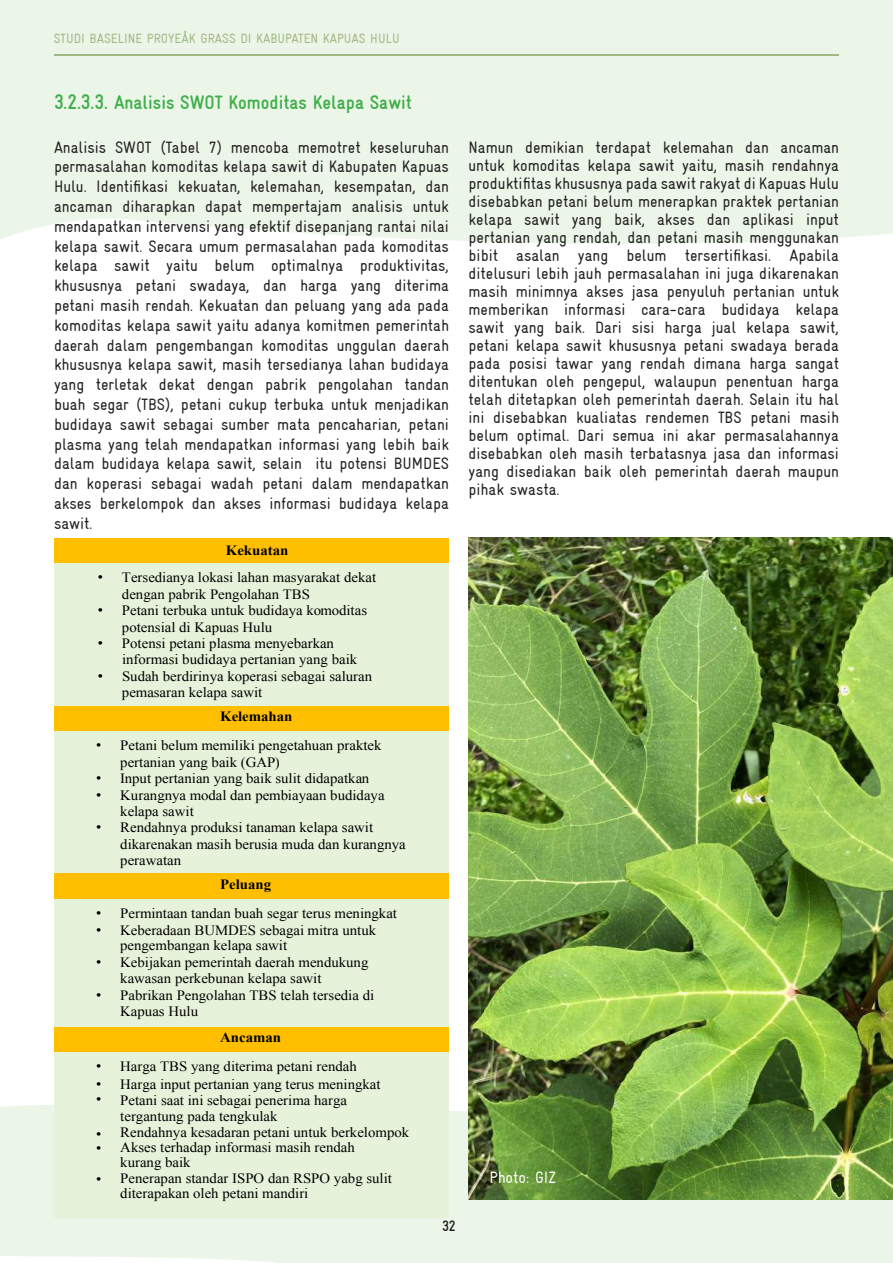
<style>
.page{position:relative;width:893px;height:1263px;background:#fff}
.page>*{position:absolute;margin:0;border:0;box-sizing:border-box;transform-origin:0 0}
.t1{font:700 condensed 19.5px "Gravur";color:#40ae49}
.t2{font:condensed 16.5px/18px "Gravur";color:#231f20;text-align:justify}
.t3{font:condensed 16.5px "Gravur";color:#fff}
.t4{font:700 condensed 15px "Gravur";color:#231f20}
.t5{font:14.25px/16.4px "Times New Roman";color:#000;scale:1.04 1}
.t6{font:700 14.25px "Times New Roman";color:#000;scale:1.04 1}
.t7{font:14.25px "Arial";color:#000;scale:1.04 1}
.t8{font:condensed 13.5px "Gravur";color:#a0b882}
.s1{font-size:21px}
.s2{font-family:"Arial"}
</style>
<div class="page">
<div style="left:0;top:0;width:893px;height:244px;background:#ebf6e9"></div>
<svg style="left:0;top:1023px;width:893px;height:240px;background:#ecf5e9"></svg>
<hr style="left:54px;top:54px;width:785px;height:1px;background:#a0b882">
<div style="left:54px;top:538px;width:395px;height:25px;background:#ffbf00"></div>
<div style="left:54px;top:563px;width:395px;height:143px;background:#e7f2da"></div>
<div style="left:54px;top:706px;width:395px;height:25px;background:#ffbf00"></div>
<div style="left:54px;top:731px;width:395px;height:143px;background:#e7f2da"></div>
<div style="left:54px;top:874px;width:395px;height:25px;background:#ffbf00"></div>
<div style="left:54px;top:899px;width:395px;height:128px;background:#e7f2da"></div>
<div style="left:54px;top:1027px;width:395px;height:25px;background:#ffbf00"></div>
<div style="left:54px;top:1052px;width:395px;height:165px;background:#e7f2da"></div>
<img style="left:469px;top:538px;width:424px;height:661px">
<p class="t8" style="left:54px;top:30px;width:347px">STUDI BASELINE PROYEÅK GRASS DI KABUPATEN KAPUAS HULU</p>
<p class="t1" style="left:54px;top:92px;width:360px"><span class="s1">3.2.3.3.</span> Analisis SWOT Komoditas Kelapa Sawit</p>
<p class="t2" style="left:54px;top:137px;width:396px;line-height:19.8px">Analisis SWOT (Tabel 7) mencoba memotret keseluruhan permasalahan komoditas kelapa sawit di Kabupaten Kapuas Hulu. Identifikasi kekuatan, kelemahan, kesempatan, dan ancaman diharapkan dapat mempertajam analisis untuk mendapatkan intervensi yang efektif disepanjang rantai nilai kelapa sawit. Secara umum permasalahan pada komoditas kelapa sawit yaitu belum optimalnya produktivitas, khususnya petani swadaya, dan harga yang diterima petani masih rendah. Kekuatan dan peluang yang ada pada komoditas kelapa sawit yaitu adanya komitmen pemerintah daerah dalam pengembangan komoditas unggulan daerah khususnya kelapa sawit, masih tersedianya lahan budidaya yang terletak dekat dengan pabrik pengolahan tandan buah segar (TBS), petani cukup terbuka untuk menjadikan budidaya sawit sebagai sumber mata pencaharian, petani plasma yang telah mendapatkan informasi yang lebih baik dalam budidaya kelapa sawit, selain itu potensi BUMDES dan koperasi sebagai wadah petani dalam mendapatkan akses berkelompok dan akses informasi budidaya kelapa sawit.</p>
<p class="t6" style="left:226px;top:541px;width:62px">Kekuatan</p>
<p class="t5" style="left:122px;top:569px;width:246px;text-indent:-24px"><span class="s2">•</span> Tersedianya lokasi lahan masyarakat dekat dengan pabrik Pengolahan TBS</p>
<p class="t5" style="left:122px;top:602px;width:237px;text-indent:-24px"><span class="s2">•</span> Petani terbuka untuk budidaya komoditas potensial di Kapuas Hulu</p>
<p class="t5" style="left:122px;top:635px;width:228px;text-indent:-24px"><span class="s2">•</span> Potensi petani plasma menyebarkan informasi budidaya pertanian yang baik</p>
<p class="t5" style="left:122px;top:667px;width:242px;text-indent:-24px"><span class="s2">•</span> Sudah berdirinya koperasi sebagai saluran pemasaran kelapa sawit</p>
<p class="t6" style="left:220px;top:707px;width:71px">Kelemahan</p>
<p class="t2" style="left:469px;top:138px;width:372px">Namun demikian terdapat kelemahan dan ancaman untuk komoditas kelapa sawit yaitu, masih rendahnya produktifitas khususnya pada sawit rakyat di Kapuas Hulu disebabkan petani belum menerapkan praktek pertanian kelapa sawit yang baik, akses dan aplikasi input pertanian yang rendah, dan petani masih menggunakan bibit asalan yang belum tersertifikasi. Apabila ditelusuri lebih jauh permasalahan ini juga dikarenakan masih minimnya akses jasa penyuluh pertanian untuk memberikan informasi cara-cara budidaya kelapa sawit yang baik. Dari sisi harga jual kelapa sawit, petani kelapa sawit khususnya petani swadaya berada pada posisi tawar yang rendah dimana harga sangat ditentukan oleh pengepul, walaupun penentuan harga telah ditetapkan oleh pemerintah daerah. Selain itu hal ini disebabkan kualiatas rendemen TBS petani masih belum optimal. Dari semua ini akar permasalahannya disebabkan oleh masih terbatasnya jasa dan informasi yang disediakan baik oleh pemerintah daerah maupun pihak swasta.</p>
<p class="t5" style="left:120px;top:737px;width:253px;text-indent:-24px"><span class="s2">•</span> Petani belum memiliki pengetahuan praktek pertanian yang baik (GAP)</p>
<p class="t5" style="left:96px;top:770px;width:264px"><span class="s2">•</span> Input pertanian yang baik sulit didapatkan</p>
<p class="t5" style="left:120px;top:786px;width:256px;text-indent:-24px"><span class="s2">•</span> Kurangnya modal dan pembiayaan budidaya kelapa sawit</p>
<p class="t5" style="left:120px;top:819px;width:276px;text-indent:-24px"><span class="s2">•</span> Rendahnya produksi tanaman kelapa sawit dikarenakan masih berusia muda dan kurangnya perawatan</p>
<p class="t6" style="left:220px;top:874px;width:51px">Peluang</p>
<p class="t5" style="left:96px;top:905px;width:291px"><span class="s2">•</span> Permintaan tandan buah segar terus meningkat</p>
<p class="t5" style="left:120px;top:923px;width:248px;line-height:15.1px;text-indent:-24px"><span class="s2">•</span> Keberadaan BUMDES sebagai mitra untuk pengembangan kelapa sawit</p>
<p class="t5" style="left:120px;top:954px;width:240px;text-indent:-24px"><span class="s2">•</span> Kebijakan pemerintah daerah mendukung kawasan perkebunan kelapa sawit</p>
<p class="t5" style="left:120px;top:987px;width:246px;text-indent:-24px"><span class="s2">•</span> Pabrikan Pengolahan TBS telah tersedia di<br>Kapuas Hulu</p>
<p class="t6" style="left:220px;top:1028px;width:60px">Ancaman</p>
<p class="t5" style="left:96px;top:1058px;width:252px"><span class="s2">•</span> Harga TBS yang diterima petani rendah</p>
<p class="t5" style="left:96px;top:1075px;width:275px"><span class="s2">•</span> Harga input pertanian yang terus meningkat</p>
<p class="t5" style="left:120px;top:1107px;width:153px">tergantung pada tengkulak</p>
<p class="t5" style="left:96px;top:1092px;width:243px"><span class="s2">•</span> Petani saat ini sebagai penerima harga</p>
<p class="t5" style="left:120px;top:1124px;width:279px">Rendahnya kesadaran petani untuk berkelompok</p>
<p class="t7" style="left:96px;top:1139px;width:6px">•</p>
<p class="t7" style="left:96px;top:1124px;width:6px">•</p>
<p class="t5" style="left:120px;top:1139px;width:227px;line-height:15.5px">Akses terhadap informasi masih rendah kurang baik</p>
<p class="t5" style="left:120px;top:1170px;width:263px;line-height:15.5px;text-indent:-24px"><span class="s2">•</span> Penerapan standar ISPO dan RSPO yabg sulit diterapakan oleh petani mandiri</p>
<p class="t3" style="left:489px;top:1168px;width:68px">Photo: GIZ</p>
<p class="t4" style="left:442px;top:1217px;width:15px">32</p>
</div>
